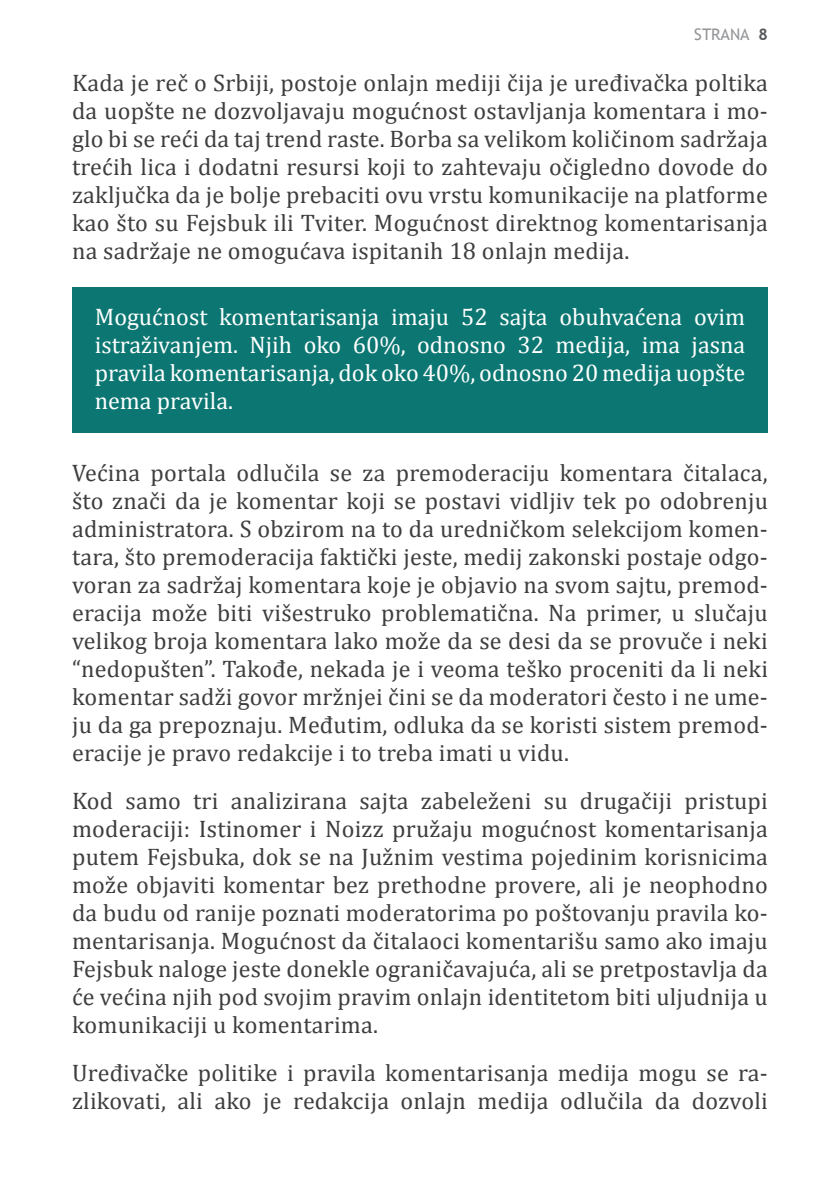
<style>
.page{position:relative;width:840px;height:1191px;background:#fff}
.page>*{position:absolute;margin:0;border:0;box-sizing:border-box;transform-origin:0 0}
.t1{font:24px/28px "Cambria";letter-spacing:.01em;color:#3e3e3f;text-align:justify}
.t2{font:24px/28px "Cambria";color:#fff;text-align:justify}
.t3{font:16px "Trebuchet MS";color:#939598}
.s1{font-weight:700;color:#57585a}
</style>
<div class="page">
<div style="left:72px;top:288px;width:695px;height:145px;background:#0c7772"></div>
<p class="t3" style="left:694px;top:25px;width:75px">STRANA <span class="s1">8</span></p>
<p class="t1" style="left:72px;top:68px;width:697px">Kada je reč o Srbiji, postoje onlajn mediji čija je uređivačka poltika da uopšte ne dozvoljavaju mogućnost ostavljanja komentara i mo&shy;glo bi se reći da taj trend raste. Borba sa velikom količinom sadržaja trećih lica i dodatni resursi koji to zahtevaju očigledno dovode do zaključka da je bolje prebaciti ovu vrstu komunikacije na platforme kao što su Fejsbuk ili Tviter. Mogućnost direktnog komentarisanja na sadržaje ne omogućava ispitanih 18 onlajn medija.</p>
<p class="t2" style="left:95px;top:302px;width:651px">Mogućnost komentarisanja imaju 52 sajta obuhvaćena ovim istraživanjem. Njih oko 60%, odnosno 32 medija, ima jasna pravila komentarisanja, dok oko 40%, odnosno 20 medija uopšte nema pravila.</p>
<p class="t1" style="left:72px;top:458px;width:697px">Većina portala odlučila se za premoderaciju komentara čitalaca, što znači da je komentar koji se postavi vidljiv tek po odobrenju administratora. S obzirom na to da uredničkom selekcijom komen&shy;tara, što premoderacija faktički jeste, medij zakonski postaje odgo&shy;voran za sadržaj komentara koje je objavio na svom sajtu, premod&shy;eracija može biti višestruko problematična. Na primer, u slučaju velikog broja komentara lako može da se desi da se provuče i neki “nedopušten”. Takođe, nekada je i veoma teško proceniti da li neki komentar sadži govor mržnjei čini se da moderatori često i ne ume&shy;ju da ga prepoznaju. Međutim, odluka da se koristi sistem premod&shy;eracije je pravo redakcije i to treba imati u vidu.</p>
<p class="t1" style="left:72px;top:786px;width:697px">Kod samo tri analizirana sajta zabeleženi su drugačiji pristupi moderaciji: Istinomer i Noizz pružaju mogućnost komentarisanja putem Fejsbuka, dok se na Južnim vestima pojedinim korisnicima može objaviti komentar bez prethodne provere, ali je neophodno da budu od ranije poznati moderatorima po poštovanju pravila ko&shy;mentarisanja. Mogućnost da čitalaoci komentarišu samo ako imaju Fejsbuk naloge jeste donekle ograničavajuća, ali se pretpostavlja da će većina njih pod svojim pravim onlajn identitetom biti uljudnija u komunikaciji u komentarima.</p>
<p class="t1" style="left:72px;top:1058px;width:697px">Uređivačke politike i pravila komentarisanja medija mogu se ra&shy;zlikovati, ali ako je redakcija onlajn medija odlučila da dozvoli</p>
</div>
